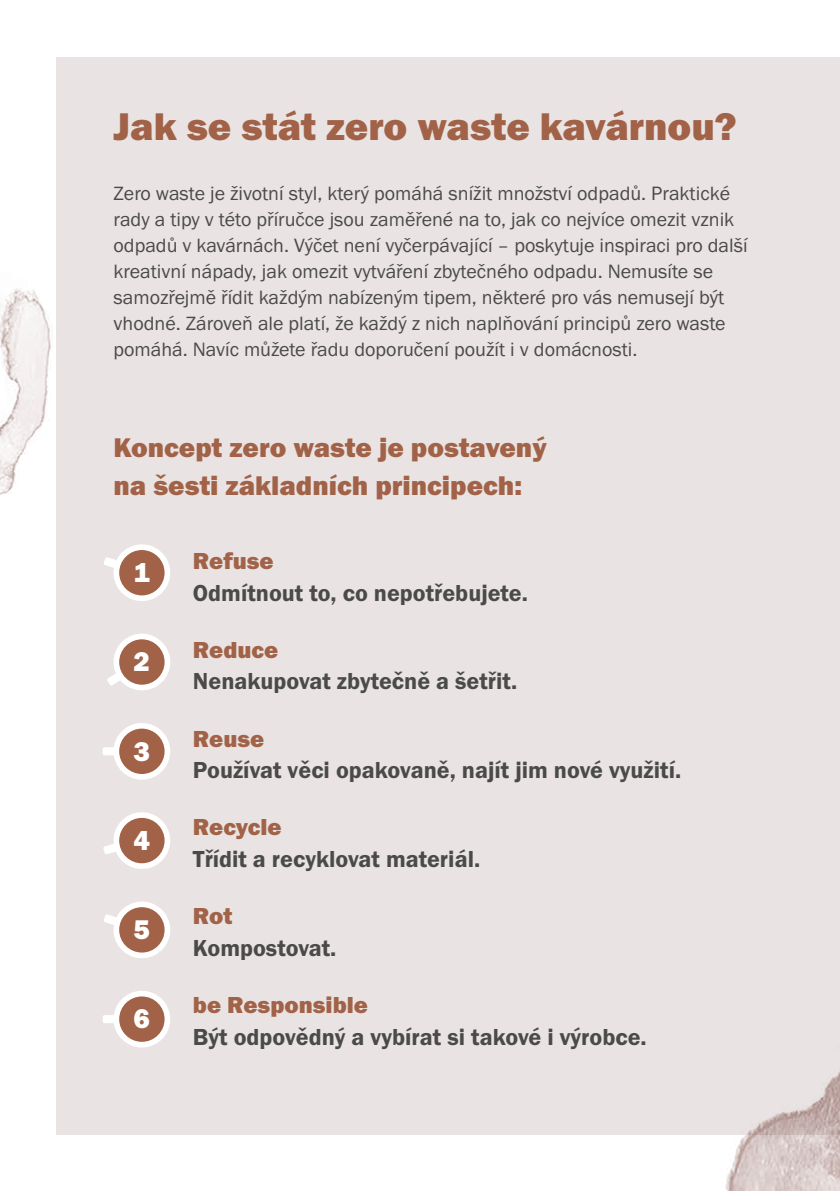
<style>
.page{position:relative;width:840px;height:1191px;background:#fff}
.page>*{position:absolute;margin:0;border:0;box-sizing:border-box;transform-origin:0 0}
.t1{font:40px "Franklin Got Itc TOT Hea";color:#a16248}
.t2{font:28px/38px "Franklin Got Itc TOT Hea";color:#a16248}
.t3{font:28px "Franklin Got Itc TOT Hea";color:#fff}
.t4{font:24px "Franklin Got Itc TOT Dem";color:#4a4a49}
.t5{font:24px "Franklin Got Itc TOT Hea";color:#a16248}
.t6{font:20px/26px "Franklin Got Itc TOT Boo";color:#4a4a49}
</style>
<div class="page">
<div style="left:57px;top:57px;width:782px;height:1077px;background:#e9e4e3"></div>
<svg style="left:163px;top:554px;width:7px;height:37px"></svg>
<svg style="left:104px;top:901px;width:66px;height:57px"></svg>
<div style="left:119px;top:907px;width:45px;height:45px;background:#a16248;border-radius:50%"></div>
<svg style="left:103px;top:812px;width:67px;height:57px"></svg>
<div style="left:119px;top:818px;width:45px;height:45px;background:#a16248;border-radius:50%"></div>
<div style="left:113px;top:723px;width:57px;height:56px;background:#fff;border-radius:50%"></div>
<div style="left:103px;top:747px;width:16px;height:8px;background:#fff;border-radius:2px"></div>
<div style="left:119px;top:728px;width:45px;height:46px;background:#a16248;border-radius:50%"></div>
<svg style="left:107px;top:634px;width:63px;height:56px"></svg>
<div style="left:119px;top:639px;width:45px;height:45px;background:#a16248;border-radius:50%"></div>
<svg style="left:113px;top:990px;width:57px;height:57px"></svg>
<div style="left:103px;top:1015px;width:16px;height:8px;background:#fff;border-radius:2px"></div>
<div style="left:119px;top:996px;width:45px;height:45px;background:#a16248;border-radius:50%"></div>
<img style="left:482px;top:1072px;width:357px;height:119px">
<img style="left:0;top:57px;width:163px;height:567px">
<h1 class="t1" style="left:113px;top:104px;width:624px">Jak se stát zero waste kavárnou?</h1>
<p class="t6" style="left:113px;top:181px;width:635px">Zero waste je životní styl, který pomáhá snížit množství odpadů. Praktické rady a tipy v této příručce jsou zaměřené na to, jak co nejvíce omezit vznik odpadů v kavárnách. Výčet není vyčerpávající – poskytuje inspiraci pro další kreativní nápady, jak omezit vytváření zbytečného odpadu. Nemusíte se samozřejmě řídit každým nabízeným tipem, některé pro vás nemusejí být vhodné. Zároveň ale platí, že každý z nich naplňování principů zero waste pomáhá. Navíc můžete řadu doporučení použít i v domácnosti.</p>
<h2 class="t2" style="left:113px;top:428px;width:434px">Koncept zero waste je postavený na šesti základních principech:</h2>
<h2 class="t3" style="left:134px;top:556px;width:18px">1</h2>
<h2 class="t3" style="left:134px;top:646px;width:18px">2</h2>
<h2 class="t3" style="left:134px;top:735px;width:18px">3</h2>
<h2 class="t3" style="left:134px;top:824px;width:18px">4</h2>
<h2 class="t3" style="left:134px;top:913px;width:18px">5</h2>
<h2 class="t3" style="left:134px;top:1003px;width:18px">6</h2>
<p class="t5" style="left:193px;top:547px;width:82px">Refuse</p>
<p class="t4" style="left:193px;top:579px;width:336px">Odmítnout to, co nepotřebujete.</p>
<p class="t5" style="left:193px;top:636px;width:87px">Reduce</p>
<p class="t4" style="left:193px;top:668px;width:325px">Nenakupovat zbytečně a šetřit.</p>
<p class="t5" style="left:193px;top:724px;width:73px">Reuse</p>
<p class="t4" style="left:193px;top:757px;width:489px">Používat věci opakovaně, najít jim nové využití.</p>
<p class="t5" style="left:193px;top:813px;width:90px">Recycle</p>
<p class="t4" style="left:193px;top:845px;width:288px">Třídit a recyklovat materiál.</p>
<p class="t5" style="left:193px;top:902px;width:41px">Rot</p>
<p class="t4" style="left:193px;top:934px;width:145px">Kompostovat.</p>
<p class="t5" style="left:193px;top:991px;width:176px">be Responsible</p>
<p class="t4" style="left:193px;top:1023px;width:455px">Být odpovědný a vybírat si takové i výrobce.</p>
</div>
